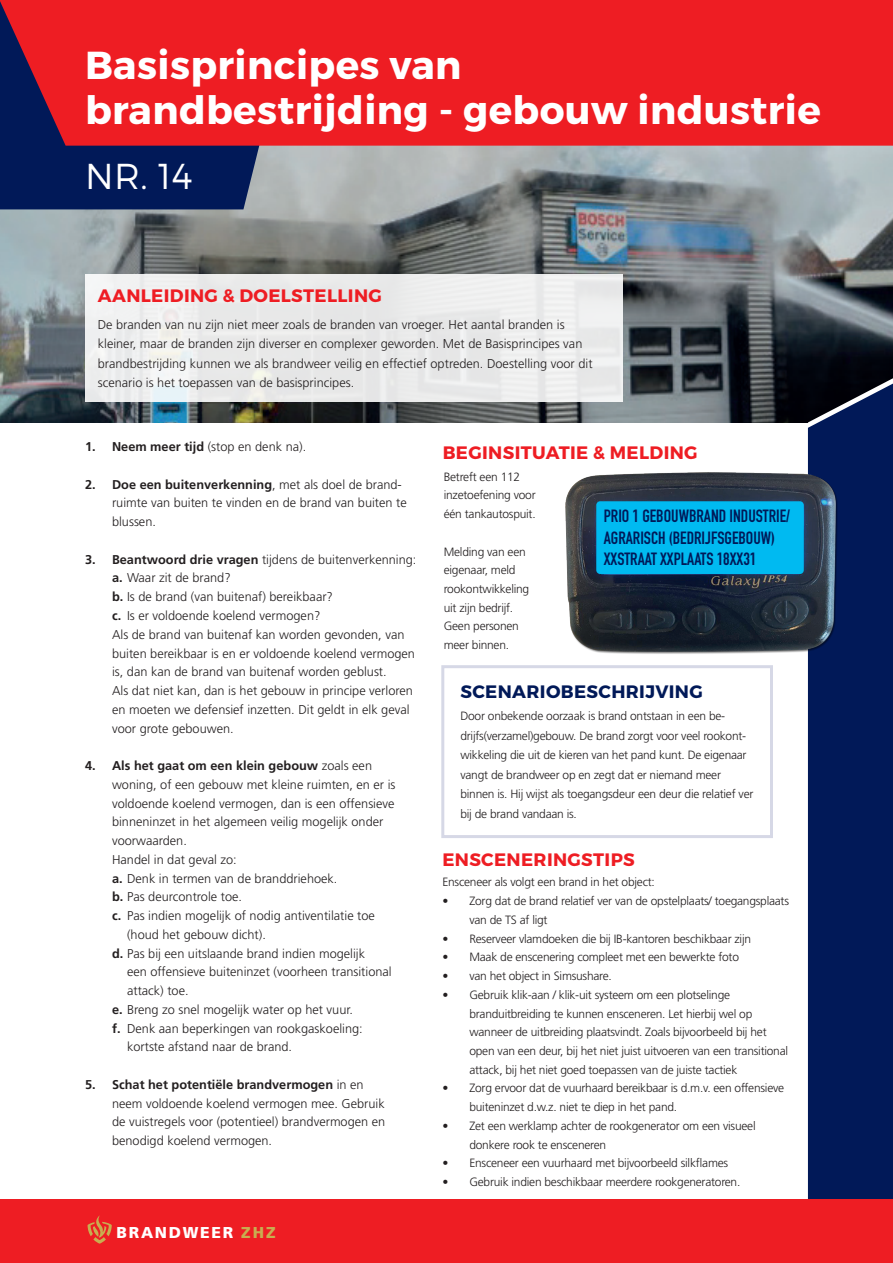
<style>
.page{position:relative;width:893px;height:1263px;background:#fff}
.page>*{position:absolute;margin:0;border:0;box-sizing:border-box;transform-origin:0 0}
.t1{font:700 39px/45px "Montserrat";letter-spacing:.01em;color:#fff}
.t2{font:300 36px "Montserrat";color:#fff}
.t3{font:700 18px "Montserrat";letter-spacing:.02em;color:#ee1d23}
.t4{font:700 18px "Montserrat";letter-spacing:.02em;color:#011958}
.t5{font:700 17.55px/21.6px "DIN Condensed";color:#011958}
.t6{font:900 15.75px "Frutiger";letter-spacing:.11em;color:#fff}
.t7{font:300 12.75px/18.8px "Frutiger";color:#231f20}
.t8{font:700 12.75px "Frutiger";color:#231f20}
.t9{font:300 12px/18.8px "Frutiger";letter-spacing:-.02em;color:#231f20}
.s1{font-weight:700}
.s2{font-weight:300}
.s3{color:#c8ad50}
</style>
<div class="page">
<img style="left:0;top:146px;width:893px;height:276px">
<div style="left:808px;top:384px;width:85px;height:815px;background:#011958"></div>
<svg style="left:0;top:146px;width:295px;height:63px;background:#1b3066"></svg>
<div style="left:0;top:0;width:893px;height:146px;background:#ee1d23"></div>
<div style="left:85px;top:274px;width:537px;height:127px;background:#eaebeb"></div>
<div style="left:0;top:1199px;width:893px;height:64px;background:#ee1d23"></div>
<svg style="left:88px;top:1215px;width:24px;height:29px"></svg>
<div style="left:441px;top:665px;width:332px;height:173px;border:3px solid #d6d8e6"></div>
<img style="left:565px;top:467px;width:279px;height:192px">
<div style="left:596px;top:501px;width:208px;height:73px;background:#00baf1;border-radius:4px"></div>
<h1 class="t1" style="left:85px;top:43px;width:737px">Basisprincipes van<br>brandbestrijding - gebouw industrie</h1>
<h2 class="t2" style="left:85px;top:154px;width:109px">NR. 14</h2>
<h3 class="t3" style="left:98px;top:285px;width:286px">AANLEIDING &amp; DOELSTELLING</h3>
<p class="t7" style="left:98px;top:314px;width:496px;line-height:19.5px">De branden van nu zijn niet meer zoals de branden van vroeger. Het aantal branden is kleiner, maar de branden zijn diverser en complexer geworden. Met de Basisprincipes van brandbestrijding kunnen we als brandweer veilig en effectief optreden. Doestelling voor dit scenario is het toepassen van de basisprincipes.</p>
<p class="t7" style="left:85px;top:437px;width:223px"><span class="s1">1. Neem meer tijd</span> (stop en denk na).</p>
<p class="t7" style="left:112px;top:475px;width:296px;text-indent:-27px"><span class="s1">2. Doe een buitenverkenning</span>, met als doel de brand&shy;ruimte van buiten te vinden en de brand van buiten te blussen.</p>
<p class="t7" style="left:112px;top:550px;width:306px;text-indent:-27px"><span class="s1">3. Beantwoord drie vragen</span> tijdens de buitenverkenning: <span class="s1">a.</span> Waar zit de brand?<br><span class="s1">b.</span> Is de brand (van buitenaf) bereikbaar?<br><span class="s1">c.</span> Is er voldoende koelend vermogen?<br>Als de brand van buitenaf kan worden gevonden, van buiten bereikbaar is en er voldoende koelend vermogen is, dan kan de brand van buitenaf worden geblust.<br>Als dat niet kan, dan is het gebouw in principe verloren en moeten we defensief inzetten. Dit geldt in elk geval voor grote gebouwen.</p>
<p class="t8" style="left:85px;top:758px;width:289px">4. Als het gaat om een klein gebouw <span class="s2">zoals een</span></p>
<p class="t7" style="left:112px;top:775px;width:285px">woning, of een gebouw met kleine ruimten, en er is</p>
<p class="t7" style="left:112px;top:794px;width:284px">voldoende koelend vermogen, dan is een offensieve</p>
<p class="t7" style="left:112px;top:812px;width:273px">binneninzet in het algemeen veilig mogelijk onder</p>
<p class="t7" style="left:112px;top:831px;width:76px">voorwaarden.</p>
<p class="t7" style="left:112px;top:850px;width:126px">Handel in dat geval zo:</p>
<p class="t7" style="left:112px;top:869px;width:227px"><span class="s1">a.</span> Denk in termen van de branddriehoek.</p>
<p class="t7" style="left:112px;top:887px;width:132px"><span class="s1">b.</span> Pas deurcontrole toe.</p>
<p class="t7" style="left:112px;top:906px;width:264px"><span class="s1">c.</span> Pas indien mogelijk of nodig antiventilatie toe</p>
<p class="t7" style="left:127px;top:925px;width:140px">(houd het gebouw dicht).</p>
<p class="t7" style="left:112px;top:944px;width:255px"><span class="s1">d.</span> Pas bij een uitslaande brand indien mogelijk</p>
<p class="t7" style="left:127px;top:962px;width:266px">een offensieve buiteninzet (voorheen transitional</p>
<p class="t7" style="left:127px;top:981px;width:63px">attack) toe.</p>
<p class="t7" style="left:112px;top:1000px;width:243px"><span class="s1">e.</span> Breng zo snel mogelijk water op het vuur.</p>
<p class="t7" style="left:112px;top:1019px;width:252px"><span class="s1">f.</span> Denk aan beperkingen van rookgaskoeling:</p>
<p class="t7" style="left:127px;top:1037px;width:167px">kortste afstand naar de brand.</p>
<p class="t7" style="left:112px;top:1075px;width:275px;text-indent:-27px"><span class="s1">5. Schat het potentiële brandvermogen</span> in en neem voldoende koelend vermogen mee. Gebruik de vuistregels voor (potentieel) brandvermogen en benodigd koelend vermogen.</p>
<p class="t6" style="left:117px;top:1223px;width:161px">BRANDWEER <span class="s3">ZHZ</span></p>
<h3 class="t3" style="left:443px;top:441px;width:256px">BEGINSITUATIE &amp; MELDING</h3>
<p class="t9" style="left:444px;top:467px;width:93px">Betreft een 112 inzetoefening voor één tankautospuit.</p>
<p class="t9" style="left:444px;top:542px;width:87px">Melding van een eigenaar, meld rookontwikkeling uit zijn bedrijf.<br>Geen personen meer binnen.</p>
<h3 class="t5" style="left:604px;top:505px;width:188px">PRIO 1 GEBOUWBRAND INDUSTRIE/<br>AGRARISCH (BEDRIJFSGEBOUW)<br>XXSTRAAT XXPLAATS 18XX31</h3>
<h3 class="t4" style="left:460px;top:680px;width:244px">SCENARIOBESCHRIJVING</h3>
<p class="t9" style="left:460px;top:706px;width:294px;line-height:19.5px">Door onbekende oorzaak is brand ontstaan in een be&shy;drijfs(verzamel)gebouw. De brand zorgt voor veel rookont&shy;wikkeling die uit de kieren van het pand kunt. De eigenaar vangt de brandweer op en zegt dat er niemand meer binnen is. Hij wijst als toegangsdeur een deur die relatief ver bij de brand vandaan is.</p>
<h3 class="t3" style="left:442px;top:849px;width:194px">ENSCENERINGSTIPS</h3>
<p class="t9" style="left:442px;top:873px;width:214px">Ensceneer als volgt een brand in het object:</p>
<p class="t9" style="left:469px;top:891px;width:321px;text-indent:-27px">• Zorg dat de brand relatief ver van de opstelplaats/ toegangsplaats van de TS af ligt</p>
<p class="t9" style="left:442px;top:929px;width:310px">• Reserveer vlamdoeken die bij IB-kantoren beschikbaar zijn</p>
<p class="t9" style="left:442px;top:948px;width:298px">• Maak de enscenering compleet met een bewerkte foto</p>
<p class="t9" style="left:442px;top:966px;width:171px">• van het object in Simsushare.</p>
<p class="t9" style="left:469px;top:985px;width:320px;text-indent:-27px">• Gebruik klik-aan / klik-uit systeem om een plotselinge branduitbreiding te kunnen ensceneren. Let hierbij wel op wanneer de uitbreiding plaatsvindt. Zoals bijvoorbeeld bij het open van een deur, bij het niet juist uitvoeren van een transitional attack, bij het niet goed toepassen van de juiste tactiek</p>
<p class="t9" style="left:469px;top:1079px;width:316px;text-indent:-27px">• Zorg ervoor dat de vuurhaard bereikbaar is d.m.v. een offensieve buiteninzet d.w.z. niet te diep in het pand.</p>
<p class="t9" style="left:469px;top:1116px;width:288px;text-indent:-27px">• Zet een werklamp achter de rookgenerator om een visueel donkere rook te ensceneren</p>
<p class="t9" style="left:442px;top:1154px;width:287px">• Ensceneer een vuurhaard met bijvoorbeeld silkflames</p>
<p class="t9" style="left:442px;top:1173px;width:299px">• Gebruik indien beschikbaar meerdere rookgeneratoren.</p>
</div>
